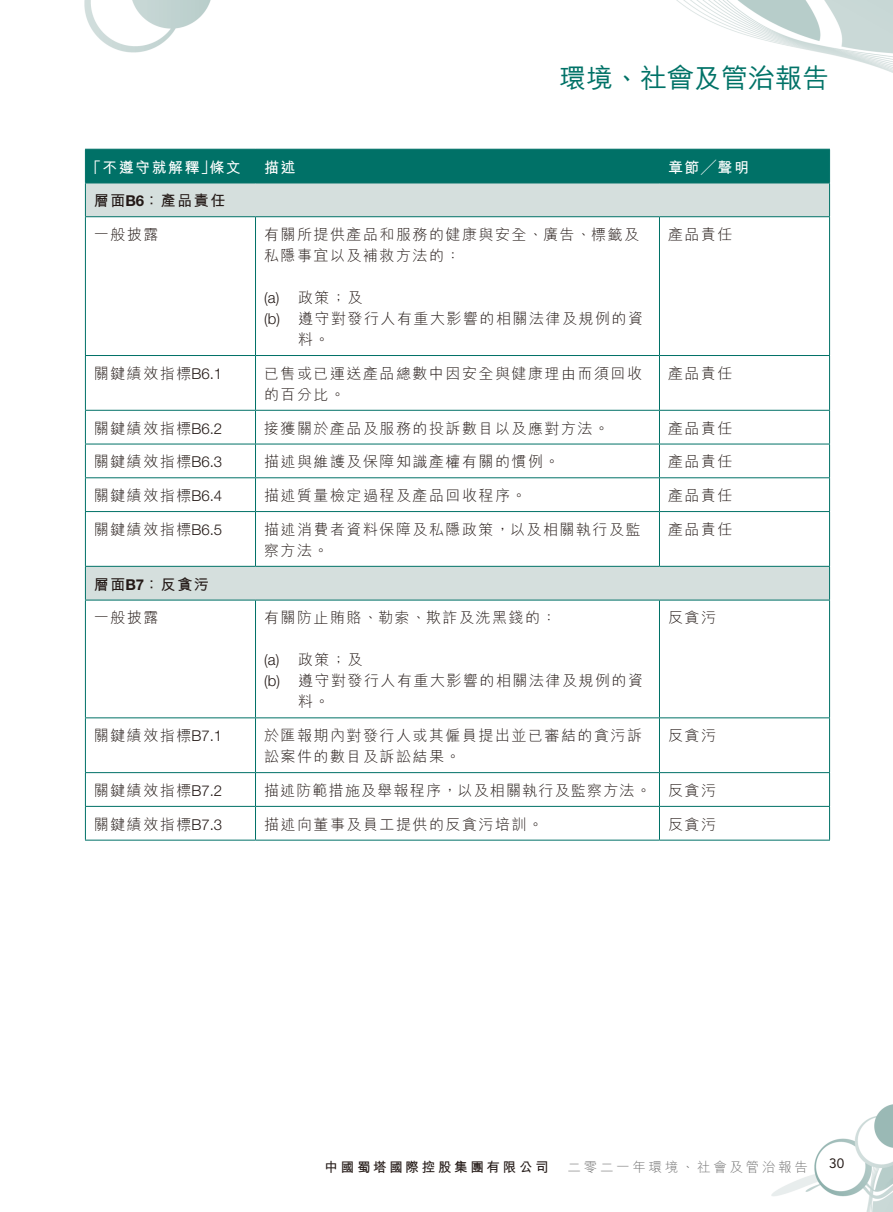
<style>
.page{position:relative;width:893px;height:1212px;background:#fff}
.page>*{position:absolute;margin:0;border:0;box-sizing:border-box;transform-origin:0 0}
.t1{font:500 27px "M Hei HK";color:#007267}
.t2{font:300 15px "M Hei HK";letter-spacing:.1em;color:#231916}
.t3{font:300 15px "M Hei HK";letter-spacing:.08em;color:#231916}
.t4{font:700 15px "M Hei HK";letter-spacing:.1em;color:#fff}
.t5{font:700 15px "M Hei HK";letter-spacing:.1em;color:#231916}
.t6{font:300 15px "Helvetica Neue LT Std";color:#231916}
.t7{font:300 13.5px "M Hei HK";letter-spacing:.2em;color:#727272}
.t8{font:700 13.5px "M Hei HK";letter-spacing:.2em;color:#231916}
.t9{font:13.5px "Avenir LT Std";color:#231916}
.s1{font-family:"Helvetica Neue LT Std"}
</style>
<div class="page">
<img style="left:84px;top:0;width:809px;height:1212px">
<div style="left:86px;top:150px;width:743px;height:33px;background:#007167"></div>
<svg style="left:86px;top:184px;width:743px;height:416px"></svg>
<hr style="left:85px;top:149px;width:170px;height:1px;background:#007167">
<hr style="left:85px;top:150px;width:1px;height:33px;background:#007167">
<hr style="left:255px;top:149px;width:404px;height:1px;background:#007167">
<hr style="left:255px;top:150px;width:1px;height:33px;background:#007167">
<hr style="left:659px;top:149px;width:171px;height:1px;background:#007167">
<hr style="left:659px;top:150px;width:1px;height:33px;background:#007167">
<hr style="left:829px;top:150px;width:1px;height:33px;background:#007167">
<hr style="left:85px;top:183px;width:170px;height:1px;background:#007167">
<hr style="left:255px;top:183px;width:404px;height:1px;background:#007167">
<hr style="left:659px;top:183px;width:171px;height:1px;background:#007167">
<hr style="left:85px;top:217px;width:1px;height:138px;background:#007167">
<hr style="left:255px;top:217px;width:1px;height:138px;background:#007167">
<hr style="left:659px;top:217px;width:1px;height:138px;background:#007167">
<hr style="left:829px;top:217px;width:1px;height:138px;background:#007167">
<hr style="left:85px;top:355px;width:170px;height:1px;background:#007167">
<hr style="left:85px;top:356px;width:1px;height:54px;background:#007167">
<hr style="left:255px;top:355px;width:404px;height:1px;background:#007167">
<hr style="left:255px;top:356px;width:1px;height:54px;background:#007167">
<hr style="left:659px;top:355px;width:171px;height:1px;background:#007167">
<hr style="left:659px;top:356px;width:1px;height:54px;background:#007167">
<hr style="left:829px;top:356px;width:1px;height:54px;background:#007167">
<hr style="left:85px;top:410px;width:170px;height:1px;background:#007167">
<hr style="left:85px;top:411px;width:1px;height:33px;background:#007167">
<hr style="left:255px;top:410px;width:404px;height:1px;background:#007167">
<hr style="left:255px;top:411px;width:1px;height:33px;background:#007167">
<hr style="left:659px;top:410px;width:171px;height:1px;background:#007167">
<hr style="left:659px;top:411px;width:1px;height:33px;background:#007167">
<hr style="left:829px;top:411px;width:1px;height:33px;background:#007167">
<hr style="left:85px;top:444px;width:170px;height:1px;background:#007167">
<hr style="left:85px;top:444px;width:1px;height:33px;background:#007167">
<hr style="left:255px;top:444px;width:404px;height:1px;background:#007167">
<hr style="left:255px;top:444px;width:1px;height:33px;background:#007167">
<hr style="left:659px;top:444px;width:171px;height:1px;background:#007167">
<hr style="left:659px;top:444px;width:1px;height:33px;background:#007167">
<hr style="left:829px;top:444px;width:1px;height:33px;background:#007167">
<hr style="left:85px;top:477px;width:170px;height:1px;background:#007167">
<hr style="left:85px;top:478px;width:1px;height:33px;background:#007167">
<hr style="left:255px;top:477px;width:404px;height:1px;background:#007167">
<hr style="left:255px;top:478px;width:1px;height:33px;background:#007167">
<hr style="left:659px;top:477px;width:171px;height:1px;background:#007167">
<hr style="left:659px;top:478px;width:1px;height:33px;background:#007167">
<hr style="left:829px;top:478px;width:1px;height:33px;background:#007167">
<hr style="left:85px;top:511px;width:170px;height:1px;background:#007167">
<hr style="left:85px;top:512px;width:1px;height:54px;background:#007167">
<hr style="left:255px;top:511px;width:404px;height:1px;background:#007167">
<hr style="left:255px;top:512px;width:1px;height:54px;background:#007167">
<hr style="left:659px;top:511px;width:171px;height:1px;background:#007167">
<hr style="left:659px;top:512px;width:1px;height:54px;background:#007167">
<hr style="left:829px;top:512px;width:1px;height:54px;background:#007167">
<hr style="left:85px;top:600px;width:1px;height:117px;background:#007167">
<hr style="left:255px;top:600px;width:1px;height:117px;background:#007167">
<hr style="left:659px;top:600px;width:1px;height:117px;background:#007167">
<hr style="left:829px;top:600px;width:1px;height:117px;background:#007167">
<hr style="left:85px;top:717px;width:170px;height:1px;background:#007167">
<hr style="left:85px;top:718px;width:1px;height:54px;background:#007167">
<hr style="left:255px;top:717px;width:404px;height:1px;background:#007167">
<hr style="left:255px;top:718px;width:1px;height:54px;background:#007167">
<hr style="left:659px;top:717px;width:171px;height:1px;background:#007167">
<hr style="left:659px;top:718px;width:1px;height:54px;background:#007167">
<hr style="left:829px;top:718px;width:1px;height:54px;background:#007167">
<hr style="left:85px;top:772px;width:170px;height:1px;background:#007167">
<hr style="left:85px;top:773px;width:1px;height:33px;background:#007167">
<hr style="left:255px;top:772px;width:404px;height:1px;background:#007167">
<hr style="left:255px;top:773px;width:1px;height:33px;background:#007167">
<hr style="left:659px;top:772px;width:171px;height:1px;background:#007167">
<hr style="left:659px;top:773px;width:1px;height:33px;background:#007167">
<hr style="left:829px;top:773px;width:1px;height:33px;background:#007167">
<hr style="left:85px;top:806px;width:170px;height:1px;background:#007167">
<hr style="left:85px;top:807px;width:1px;height:33px;background:#007167">
<hr style="left:255px;top:806px;width:404px;height:1px;background:#007167">
<hr style="left:255px;top:807px;width:1px;height:33px;background:#007167">
<hr style="left:659px;top:806px;width:171px;height:1px;background:#007167">
<hr style="left:659px;top:807px;width:1px;height:33px;background:#007167">
<hr style="left:829px;top:807px;width:1px;height:33px;background:#007167">
<hr style="left:85px;top:183px;width:1px;height:33px;background:#007167">
<hr style="left:829px;top:183px;width:1px;height:33px;background:#007167">
<hr style="left:85px;top:216px;width:170px;height:1px;background:#007167">
<hr style="left:255px;top:216px;width:404px;height:1px;background:#007167">
<hr style="left:659px;top:216px;width:171px;height:1px;background:#007167">
<hr style="left:85px;top:566px;width:170px;height:1px;background:#007167">
<hr style="left:85px;top:567px;width:1px;height:33px;background:#007167">
<hr style="left:255px;top:566px;width:404px;height:1px;background:#007167">
<hr style="left:659px;top:566px;width:171px;height:1px;background:#007167">
<hr style="left:829px;top:567px;width:1px;height:33px;background:#007167">
<hr style="left:85px;top:600px;width:170px;height:1px;background:#007167">
<hr style="left:255px;top:600px;width:404px;height:1px;background:#007167">
<hr style="left:659px;top:600px;width:171px;height:1px;background:#007167">
<hr style="left:85px;top:840px;width:170px;height:1px;background:#007167">
<hr style="left:255px;top:840px;width:404px;height:1px;background:#007167">
<hr style="left:659px;top:840px;width:171px;height:1px;background:#007167">
<h1 class="t1" style="left:559px;top:58px;width:271px">環境、社會及管治報告</h1>
<p class="t4" style="left:86px;top:156px;width:130px">「不遵守就解釋」</p>
<p class="t5" style="left:94px;top:190px;width:133px">層面<span class="s1">B6</span>：產品責任</p>
<p class="t4" style="left:209px;top:156px;width:33px">條文</p>
<p class="t4" style="left:264px;top:156px;width:33px">描述</p>
<p class="t4" style="left:668px;top:156px;width:82px">章節╱聲明</p>
<p class="t2" style="left:94px;top:227px;width:66px">一般披露</p>
<p class="t2" style="left:264px;top:227px;width:377px">有關所提供產品和服務的健康與安全、廣告、標籤及</p>
<p class="t2" style="left:668px;top:227px;width:66px">產品責任</p>
<p class="t2" style="left:264px;top:248px;width:198px">私隱事宜以及補救方法的：</p>
<p class="t2" style="left:298px;top:290px;width:66px">政策；及</p>
<p class="t6" style="left:264px;top:289px;width:17px">a( )</p>
<p class="t6" style="left:264px;top:310px;width:18px">b( )</p>
<p class="t2" style="left:298px;top:311px;width:347px">遵守對發行人有重大影響的相關法律及規例的資</p>
<p class="t2" style="left:298px;top:332px;width:33px">料。</p>
<p class="t2" style="left:94px;top:366px;width:130px">關鍵績效指標<span class="s1">B6.1</span></p>
<p class="t2" style="left:264px;top:366px;width:380px">已售或已運送產品總數中因安全與健康理由而須回收</p>
<p class="t2" style="left:668px;top:366px;width:66px">產品責任</p>
<p class="t2" style="left:264px;top:387px;width:82px">的百分比。</p>
<p class="t2" style="left:94px;top:420px;width:130px">關鍵績效指標<span class="s1">B6.2</span></p>
<p class="t2" style="left:264px;top:420px;width:347px">接獲關於產品及服務的投訴數目以及應對方法。</p>
<p class="t2" style="left:668px;top:420px;width:66px">產品責任</p>
<p class="t2" style="left:94px;top:454px;width:130px">關鍵績效指標<span class="s1">B6.3</span></p>
<p class="t2" style="left:264px;top:454px;width:297px">描述與維護及保障知識產權有關的慣例。</p>
<p class="t2" style="left:668px;top:454px;width:66px">產品責任</p>
<p class="t2" style="left:94px;top:488px;width:130px">關鍵績效指標<span class="s1">B6.4</span></p>
<p class="t2" style="left:264px;top:488px;width:264px">描述質量檢定過程及產品回收程序。</p>
<p class="t2" style="left:668px;top:488px;width:66px">產品責任</p>
<p class="t2" style="left:94px;top:522px;width:130px">關鍵績效指標<span class="s1">B6.5</span></p>
<p class="t2" style="left:264px;top:522px;width:378px">描述消費者資料保障及私隱政策，以及相關執行及監</p>
<p class="t2" style="left:668px;top:522px;width:66px">產品責任</p>
<p class="t2" style="left:264px;top:543px;width:66px">察方法。</p>
<p class="t5" style="left:94px;top:573px;width:116px">層面<span class="s1">B7</span>：反貪污</p>
<p class="t2" style="left:94px;top:610px;width:66px">一般披露</p>
<p class="t2" style="left:264px;top:610px;width:294px">有關防止賄賂、勒索、欺詐及洗黑錢的：</p>
<p class="t2" style="left:668px;top:610px;width:49px">反貪污</p>
<p class="t6" style="left:264px;top:651px;width:17px">a( )</p>
<p class="t2" style="left:298px;top:652px;width:66px">政策；及</p>
<p class="t6" style="left:264px;top:672px;width:18px">b( )</p>
<p class="t2" style="left:298px;top:673px;width:347px">遵守對發行人有重大影響的相關法律及規例的資</p>
<p class="t2" style="left:298px;top:694px;width:33px">料。</p>
<p class="t2" style="left:94px;top:728px;width:130px">關鍵績效指標<span class="s1">B7.1</span></p>
<p class="t2" style="left:264px;top:728px;width:380px">於匯報期內對發行人或其僱員提出並已審結的貪污訴</p>
<p class="t2" style="left:668px;top:728px;width:49px">反貪污</p>
<p class="t2" style="left:264px;top:749px;width:198px">訟案件的數目及訴訟結果。</p>
<p class="t2" style="left:94px;top:783px;width:130px">關鍵績效指標<span class="s1">B7.2</span></p>
<p class="t3" style="left:264px;top:783px;width:388px">描述防範措施及舉報程序，以及相關執行及監察方法。</p>
<p class="t2" style="left:668px;top:783px;width:49px">反貪污</p>
<p class="t2" style="left:94px;top:816px;width:130px">關鍵績效指標<span class="s1">B7.3</span></p>
<p class="t2" style="left:264px;top:816px;width:281px">描述向董事及員工提供的反貪污培訓。</p>
<p class="t2" style="left:668px;top:816px;width:49px">反貪污</p>
<p class="t8" style="left:325px;top:1157px;width:226px">中國蜀塔國際控股集團有限公司</p>
<p class="t7" style="left:568px;top:1160px;width:242px">二零二一年環境、社會及管治報告</p>
<p class="t9" style="left:829px;top:1155px;width:17px">30</p>
</div>
